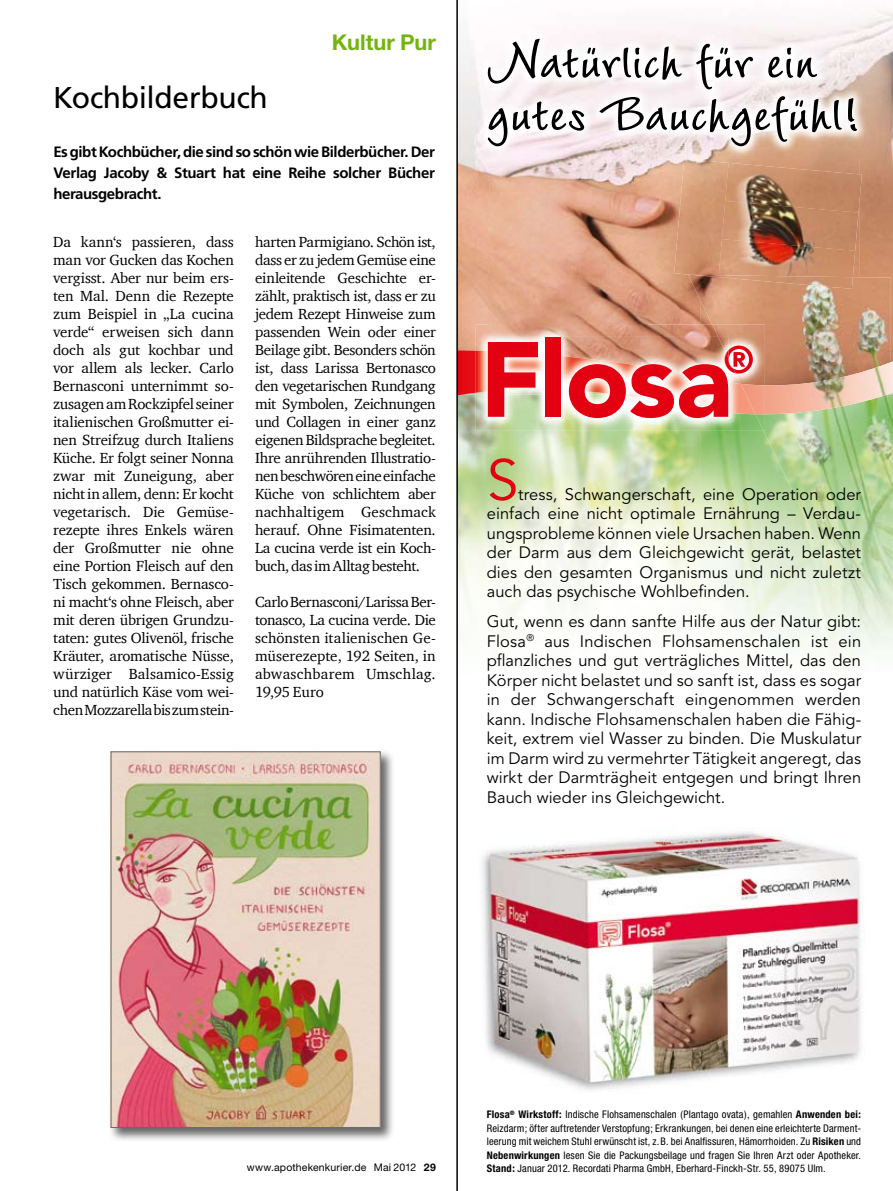
<style>
.page{position:relative;width:893px;height:1191px;background:#fff}
.page>*{position:absolute;margin:0;border:0;box-sizing:border-box;transform-origin:0 0}
.t1{font:900 105.6px "Avenir";letter-spacing:-.015em;color:#e30010}
.t2{font:700 60.15px/52.3px "LT Wiesbaden Swing";letter-spacing:.005em;color:#000}
.t3{font:57px "Avenir";color:#e30010}
.t4{font:900 37.65px "Avenir";color:#e30010}
.t5{font:30px "Frutiger";letter-spacing:-.01em;color:#000}
.t6{font:700 21.75px "Helvetica Neue LT";letter-spacing:.005em;color:#74b40c}
.t7{font:16.5px/19.5px "Avenir";color:#000;text-align:justify}
.t8{font:15px/18px "Charter ITC Com";letter-spacing:-.015em;color:#000;text-align:justify}
.t9{font:700 15px/21px "Frutiger";letter-spacing:-.025em;color:#000;text-align:justify}
.t10{font:condensed 10.5px/13.5px "Helvetica Neue";letter-spacing:.015em;color:#000;text-align:justify}
.t11{font:10.5px "Helvetica Neue LT";letter-spacing:.015em;color:#000}
.s1{font-weight:700}
</style>
<div class="page">
<div style="left:109px;top:749px;width:292px;height:400px;background:#000;opacity:.6"></div>
<img style="left:113px;top:753px;width:266px;height:373px">
<div style="left:111px;top:751px;width:270px;height:377px;border:1px solid #6a6a6d"></div>
<img style="left:659px;top:7px;width:234px;height:33px">
<img style="left:458px;top:47px;width:30px;height:298px">
<img style="left:860px;top:40px;width:33px;height:305px">
<img style="left:488px;top:158px;width:159px;height:167px">
<img style="left:647px;top:158px;width:213px;height:31px">
<img style="left:647px;top:189px;width:41px;height:136px">
<img style="left:855px;top:213px;width:5px;height:62px">
<img style="left:458px;top:395px;width:242px;height:237px">
<img style="left:700px;top:430px;width:104px;height:224px">
<img style="left:476px;top:325px;width:212px;height:20px">
<img style="left:476px;top:414px;width:279px;height:16px">
<img style="left:476px;top:395px;width:265px;height:19px">
<img style="left:488px;top:337px;width:200px;height:8px">
<img style="left:488px;top:413px;width:240px;height:5px">
<img style="left:488px;top:395px;width:240px;height:18px">
<img style="left:476px;top:27px;width:392px;height:131px">
<img style="left:729px;top:163px;width:133px;height:50px">
<img style="left:674px;top:159px;width:55px;height:116px">
<img style="left:722px;top:201px;width:136px;height:50px">
<img style="left:719px;top:239px;width:136px;height:36px">
<img style="left:688px;top:275px;width:203px;height:70px">
<img style="left:763px;top:414px;width:130px;height:236px">
<img style="left:765px;top:395px;width:128px;height:19px">
<img style="left:712px;top:325px;width:53px;height:20px">
<img style="left:755px;top:414px;width:10px;height:16px">
<img style="left:741px;top:395px;width:24px;height:19px">
<img style="left:718px;top:337px;width:10px;height:8px">
<img style="left:458px;top:345px;width:435px;height:50px">
<img style="left:692px;top:275px;width:161px;height:14px">
<img style="left:482px;top:852px;width:345px;height:238px">
<img style="left:487px;top:831px;width:372px;height:32px">
<img style="left:827px;top:862px;width:38px;height:202px">
<hr style="left:456px;top:0;width:2px;height:1191px;background:#000">
<h3 class="t6" style="left:332px;top:28px;width:106px">Kultur Pur</h3>
<h3 class="t5" style="left:53px;top:80px;width:216px">Kochbilderbuch</h3>
<p class="t9" style="left:53px;top:141px;width:383px">Es gibt Kochbücher, die sind so schön wie Bilderbücher. Der Verlag Jacoby &amp; Stuart hat eine Reihe solcher Bücher herausgebracht.</p>
<p class="t8" style="left:53px;top:233px;width:182px">Da kann‘s passieren, dass man vor Gucken das Kochen vergisst. Aber nur beim ers&shy;ten Mal. Denn die Rezepte zum Beispiel in „La cucina verde“ erweisen sich dann doch als gut kochbar und vor allem als lecker. Carlo Bernasconi unternimmt so&shy;zusagen am Rockzipfel seiner italienischen Großmutter ei&shy;nen Streifzug durch Italiens Küche. Er folgt seiner Nonna zwar mit Zuneigung, aber nicht in allem, denn: Er kocht vegetarisch. Die Gemüse&shy;rezepte ihres Enkels wären der Großmutter nie ohne eine Portion Fleisch auf den Tisch gekommen. Bernasco&shy;ni macht‘s ohne Fleisch, aber mit deren übrigen Grundzu&shy;taten: gutes Olivenöl, frische Kräuter, aromatische Nüsse, würziger Balsamico-Essig und natürlich Käse vom wei&shy;chen Mozzarella bis zum stein-</p>
<p class="t8" style="left:255px;top:233px;width:182px">harten Parmigiano. Schön ist, dass er zu jedem Gemüse eine einleitende Geschichte er&shy;zählt, praktisch ist, dass er zu jedem Rezept Hinweise zum passenden Wein oder einer Beilage gibt. Besonders schön ist, dass Larissa Bertonasco den vegetarischen Rundgang mit Symbolen, Zeichnungen und Collagen in einer ganz eigenen Bildsprache begleitet.<br>Ihre anrührenden Illustratio&shy;nen beschwören eine einfache Küche von schlichtem aber nachhaltigem Geschmack herauf. Ohne Fisimatenten.<br>La cucina verde ist ein Koch&shy;buch, das im Alltag besteht.</p>
<p class="t8" style="left:255px;top:593px;width:182px">Carlo Bernasconi/Larissa Ber&shy;tonasco, La cucina verde. Die schönsten italienischen Ge&shy;müserezepte, 192 Seiten, in abwaschbarem Umschlag.<br>19,95 Euro</p>
<h2 class="t2" style="left:487px;top:33px;width:374px">Natürlich für ein gutes Bauchgefühl!</h2>
<h1 class="t1" style="left:480px;top:316px;width:254px">Flosa</h1>
<h3 class="t4" style="left:724px;top:337px;width:32px">®</h3>
<h3 class="t3" style="left:487px;top:447px;width:33px">S</h3>
<p class="t7" style="left:487px;top:485px;width:376px;text-indent:31px">tress, Schwangerschaft, eine Operation oder einfach eine nicht optimale Ernährung – Verdau&shy;ungsprobleme können viele Ursachen haben. Wenn der Darm aus dem Gleichgewicht gerät, belastet dies den gesamten Organismus und nicht zuletzt auch das psychische Wohl befinden.</p>
<p class="t7" style="left:487px;top:612px;width:376px">Gut, wenn es dann sanfte Hilfe aus der Natur gibt:<br>Flosa<sup>®</sup> aus Indischen Flohsamenschalen ist ein pflanzliches und gut verträgliches Mittel, das den Körper nicht belastet und so sanft ist, dass es sogar in der Schwangerschaft ein genommen werden kann. Indische Flohsamenschalen haben die Fähig&shy;keit, extrem viel Wasser zu binden. Die Muskulatur im Darm wird zu vermehrter Tätigkeit angeregt, das wirkt der Darmträgheit entgegen und bringt Ihren Bauch wieder ins Gleichgewicht.</p>
<p class="t11" style="left:247px;top:1161px;width:191px">www.apothekenkurier.de Mai 2012 <span class="s1">29</span></p>
<p class="t10" style="left:487px;top:1107px;width:376px"><span class="s1">Flosa</span><sup>®</sup> <span class="s1">Wirkstoff:</span> Indische Flohsamenschalen (Plantago ovata), gemahlen <span class="s1">Anwenden bei:<br></span>Reizdarm; öfter auftretender Verstopfung; Erkrankungen, bei denen eine erleichterte Darment&shy;leerung mit weichem Stuhl erwünscht ist, z. B. bei Analfissuren, Hämorrhoiden. Zu <span class="s1">Risiken</span> und <span class="s1">Nebenwirkungen</span> lesen Sie die Packungsbeilage und fragen Sie Ihren Arzt oder Apotheker.<br><span class="s1">Stand:</span> Januar 2012. Recordati Pharma GmbH, Eberhard-Finckh-Str. 55, 89075 Ulm.</p>
</div>
